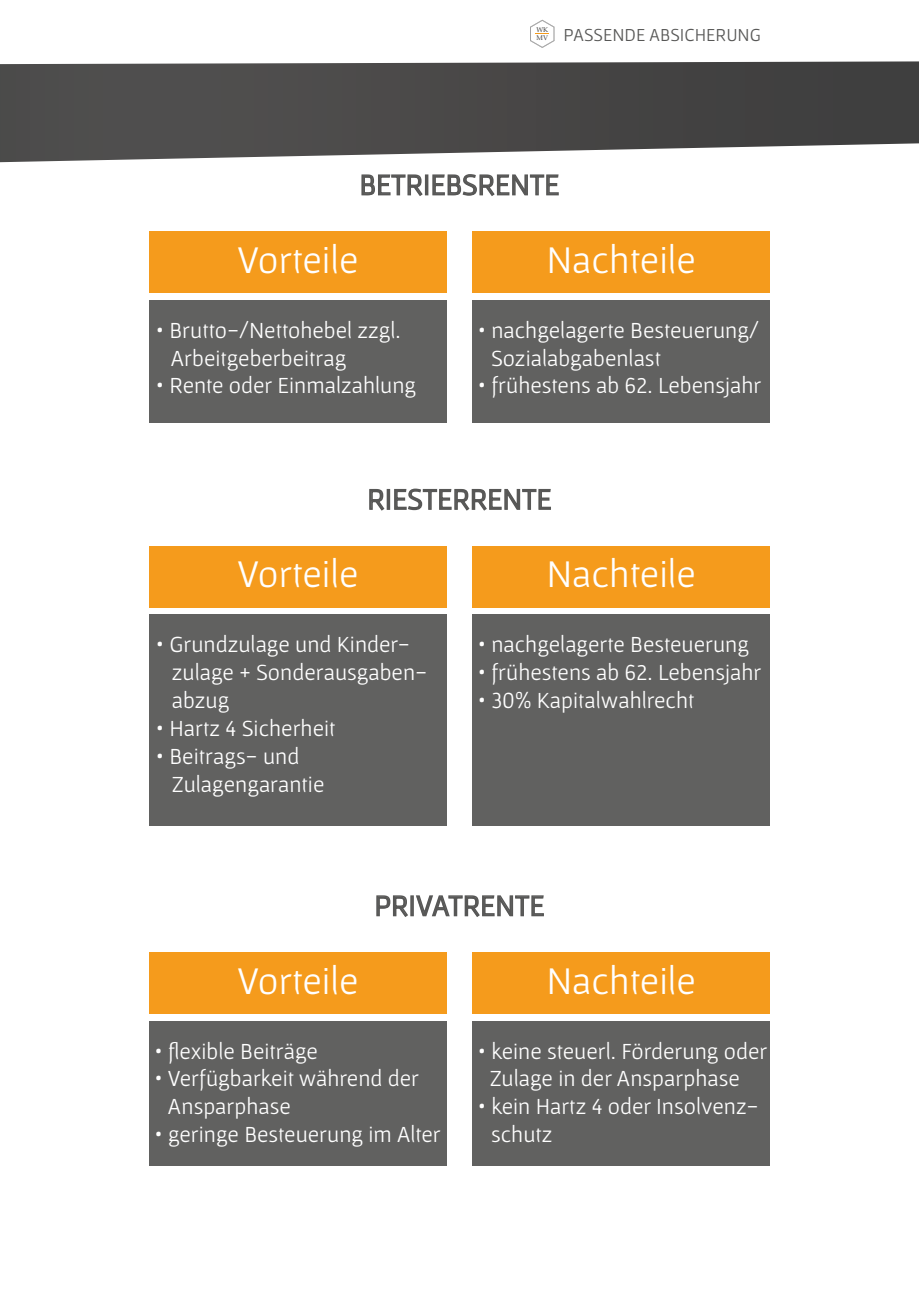
<style>
.page{position:relative;width:919px;height:1289px;background:#fff}
.page>*{position:absolute;margin:0;border:0;box-sizing:border-box;transform-origin:0 0}
.t1{font:39.45px "Gafata";color:#fff}
.t2{font:30px "Gafata";color:#575756}
.t3{font:23.25px/27.9px "Gafata";color:#fff}
.t4{font:18.45px "Gafata";color:#575756}
.t5{font:6.9px/8.2px "Book Antiqua";color:#3f3f3f}
</style>
<div class="page">
<svg style="left:0;top:61px;width:918px;height:101px;background:#5c5b5b"></svg>
<svg style="left:530px;top:20px;width:24px;height:28px"></svg>
<svg style="left:361px;top:174px;width:62px;height:22px"></svg>
<div style="left:425px;top:174px;width:3px;height:21px;border:2px solid #575756"></div>
<svg style="left:432px;top:174px;width:127px;height:22px"></svg>
<div style="left:149px;top:231px;width:298px;height:62px;background:#f59b1c"></div>
<div style="left:472px;top:231px;width:297px;height:62px;background:#f59b1c"></div>
<div style="left:149px;top:299px;width:298px;height:123px;background:#616160"></div>
<div style="left:472px;top:299px;width:297px;height:123px;background:#616160"></div>
<svg style="left:369px;top:489px;width:16px;height:22px"></svg>
<div style="left:386px;top:489px;width:4px;height:21px;border:2px solid #575756"></div>
<svg style="left:394px;top:488px;width:157px;height:23px"></svg>
<div style="left:149px;top:546px;width:298px;height:61px;background:#f59b1c"></div>
<div style="left:472px;top:546px;width:297px;height:61px;background:#f59b1c"></div>
<div style="left:149px;top:614px;width:298px;height:211px;background:#616160"></div>
<div style="left:472px;top:614px;width:297px;height:211px;background:#616160"></div>
<svg style="left:376px;top:895px;width:32px;height:22px"></svg>
<div style="left:410px;top:895px;width:4px;height:21px;border:2px solid #575756"></div>
<svg style="left:416px;top:895px;width:128px;height:22px"></svg>
<div style="left:149px;top:952px;width:298px;height:61px;background:#f59b1c"></div>
<div style="left:472px;top:952px;width:297px;height:61px;background:#f59b1c"></div>
<div style="left:149px;top:1020px;width:298px;height:145px;background:#616160"></div>
<div style="left:472px;top:1020px;width:297px;height:145px;background:#616160"></div>
<p class="t5" style="left:536px;top:26px;width:13px">WK<br>MV</p>
<p class="t4" style="left:563px;top:24px;width:199px">PASSENDE ABSICHERUNG</p>
<p class="t2" style="left:359px;top:167px;width:201px">BETRIEBSRENTE</p>
<h1 class="t1" style="left:237px;top:236px;width:123px">Vorteile</h1>
<h1 class="t1" style="left:546px;top:236px;width:151px">Nachteile</h1>
<p class="t3" style="left:170px;top:315px;width:232px;text-indent:-14px">• Brutto-/Nettohebel zzgl.<br>Arbeitgeberbeitrag</p>
<p class="t3" style="left:156px;top:371px;width:262px">• Rente oder Einmalzahlung</p>
<p class="t3" style="left:491px;top:315px;width:269px;text-indent:-13px">• nachgelagerte Besteuerung/<br>Sozialabgabenlast</p>
<p class="t3" style="left:477px;top:371px;width:285px">• frühestens ab 62. Lebensjahr</p>
<p class="t2" style="left:367px;top:481px;width:186px">RIESTERRENTE</p>
<h1 class="t1" style="left:237px;top:551px;width:123px">Vorteile</h1>
<h1 class="t1" style="left:546px;top:551px;width:151px">Nachteile</h1>
<p class="t3" style="left:172px;top:630px;width:257px;text-indent:-16px">• Grundzulage und Kinder&shy;zulage + Sonderausgaben&shy;abzug</p>
<p class="t3" style="left:156px;top:713px;width:181px">• Hartz 4 Sicherheit</p>
<p class="t3" style="left:172px;top:741px;width:154px;text-indent:-16px">• Beitrags- und<br>Zulagengarantie</p>
<p class="t3" style="left:477px;top:630px;width:273px">• nachgelagerte Besteuerung</p>
<p class="t3" style="left:477px;top:657px;width:285px">• frühestens ab 62. Lebensjahr</p>
<p class="t3" style="left:477px;top:685px;width:218px">• 30% Kapitalwahlrecht</p>
<p class="t2" style="left:374px;top:887px;width:172px">PRIVATRENTE</p>
<h1 class="t1" style="left:237px;top:957px;width:123px">Vorteile</h1>
<h1 class="t1" style="left:546px;top:957px;width:151px">Nachteile</h1>
<p class="t3" style="left:154px;top:1036px;width:165px">• flexible Beiträge</p>
<p class="t3" style="left:168px;top:1064px;width:253px;text-indent:-13px">• Verfügbarkeit während der<br>Ansparphase</p>
<p class="t3" style="left:154px;top:1119px;width:288px">• geringe Besteuerung im Alter</p>
<p class="t3" style="left:489px;top:1036px;width:279px;text-indent:-12px">• keine steuerl. Förderung oder<br>Zulage in der Ansparphase</p>
<p class="t3" style="left:491px;top:1092px;width:269px;text-indent:-13px">• kein Hartz 4 oder Insolvenz&shy;schutz</p>
</div>
